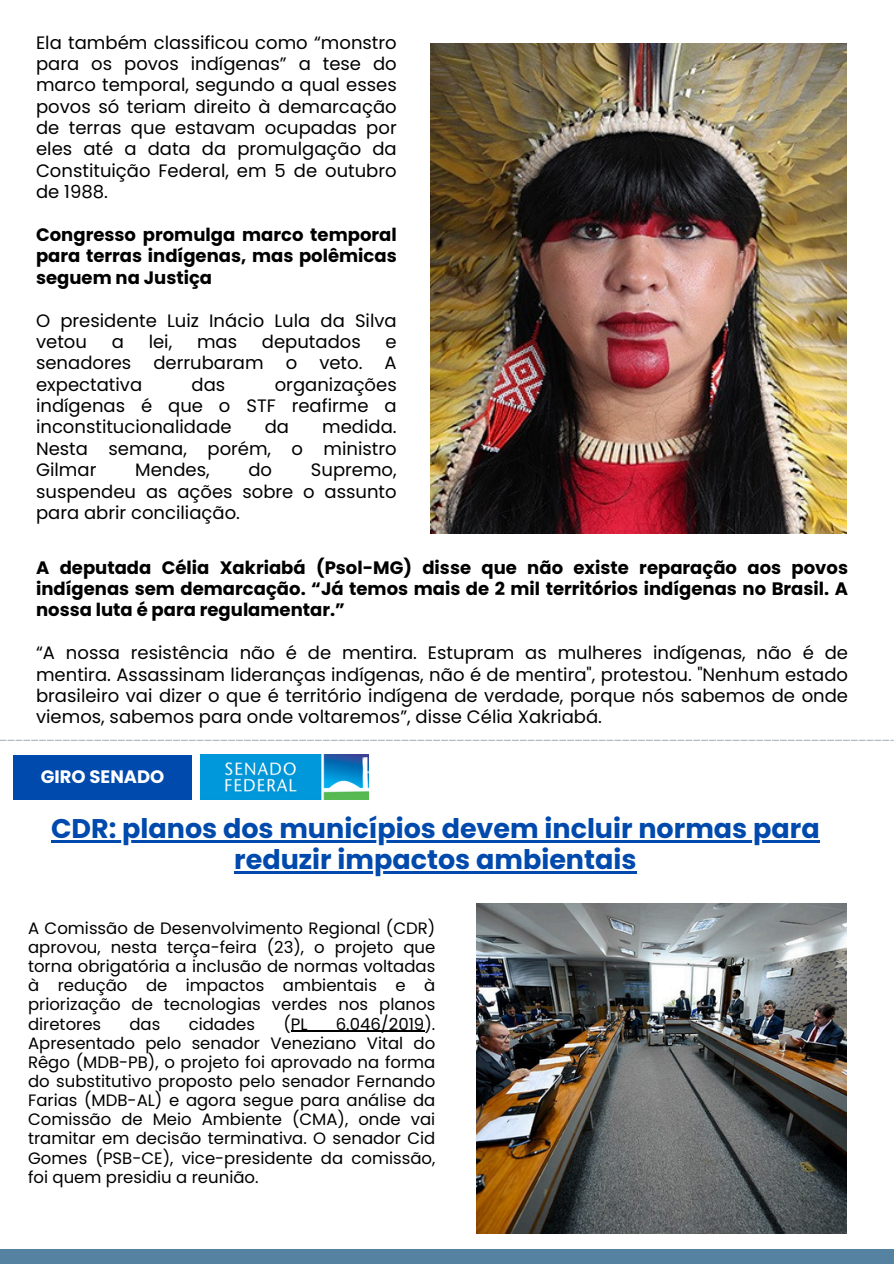
<style>
.page{position:relative;width:894px;height:1264px;background:#fff}
.page>*{position:absolute;margin:0;border:0;box-sizing:border-box;transform-origin:0 0}
.t1{font:700 27px "Poppins";color:#004aad}
.t2{font:18px/21.3px "Poppins";color:#000;text-align:justify}
.t3{font:700 18px/21.3px "Poppins";color:#000;text-align:justify}
.t4{font:700 18px "Poppins";color:#fff}
.t5{font:16.5px/19.2px "Poppins";color:#000;text-align:justify}
</style>
<div class="page">
<div style="left:0;top:1249px;width:893px;height:14px;background:#5582a1"></div>
<img style="left:430px;top:43px;width:415px;height:491px">
<svg style="left:0;top:739px;width:893px;height:2px"></svg>
<hr style="left:51px;top:840px;width:768px;height:2px;background:#004aad">
<hr style="left:234px;top:871px;width:402px;height:2px;background:#004aad">
<hr style="left:291px;top:1030px;width:133px;height:1px;background:#000">
<img style="left:476px;top:903px;width:370px;height:329px">
<img style="left:200px;top:754px;width:168px;height:45px">
<div style="left:13px;top:755px;width:179px;height:44px;background:#004aad"></div>
<p class="t2" style="left:36px;top:32px;width:362px">Ela também classificou como “monstro para os povos indígenas” a tese do marco temporal, segundo a qual esses povos só teriam direito à demarcação de terras que estavam ocupadas por eles até a data da promulgação da Constituição Federal, em 5 de outubro de 1988.</p>
<h3 class="t3" style="left:36px;top:224px;width:362px">Congresso promulga marco temporal para terras indígenas, mas polêmicas seguem na Justiça</h3>
<p class="t2" style="left:36px;top:309px;width:362px">O presidente Luiz Inácio Lula da Silva vetou</p>
<p class="t2" style="left:112px;top:331px;width:14px">a</p>
<p class="t2" style="left:149px;top:331px;width:25px">lei,</p>
<p class="t2" style="left:197px;top:331px;width:42px">mas</p>
<p class="t2" style="left:262px;top:331px;width:100px">deputados</p>
<p class="t2" style="left:36px;top:331px;width:362px;text-indent:349px">e senadores derrubaram o veto. A expectativa</p>
<p class="t2" style="left:36px;top:374px;width:362px;text-indent:238px">organizações indígenas é que o STF reafirme a inconstitucionalidade</p>
<p class="t2" style="left:191px;top:374px;width:35px">das</p>
<p class="t2" style="left:36px;top:416px;width:362px;text-indent:286px">medida.<br>Nesta semana, porém, o ministro Gilmar</p>
<p class="t2" style="left:265px;top:416px;width:26px">da</p>
<p class="t2" style="left:135px;top:459px;width:76px">Mendes,</p>
<p class="t2" style="left:248px;top:459px;width:25px">do</p>
<p class="t2" style="left:36px;top:459px;width:362px;text-indent:275px">Supremo, suspendeu as ações sobre o assunto para abrir conciliação.</p>
<h3 class="t3" style="left:36px;top:556px;width:813px">A deputada Célia Xakriabá (Psol-MG) disse que não existe reparação aos povos indígenas sem demarcação. “Já temos mais de 2 mil territórios indígenas no Brasil. A nossa luta é para regulamentar.”</h3>
<p class="t2" style="left:36px;top:642px;width:813px">“A nossa resistência não é de mentira. Estupram as mulheres indígenas, não é de mentira. Assassinam lideranças indígenas, não é de mentira", protestou. "Nenhum estado brasileiro vai dizer o que é território indígena de verdade, porque nós sabemos de onde viemos, sabemos para onde voltaremos”, disse Célia Xakriabá.</p>
<p class="t4" style="left:41px;top:764px;width:125px">GIRO SENADO</p>
<h2 class="t1" style="left:51px;top:810px;width:770px">CDR: planos dos municípios devem incluir normas para</h2>
<p class="t1" style="left:234px;top:840px;width:403px">reduzir impactos ambientais</p>
<h1 class="t5" style="left:28px;top:918px;width:408px">A Comissão de Desenvolvimento Regional (CDR) aprovou, nesta terça-feira (23), o projeto que torna obrigatória a inclusão de normas voltadas à redução de impactos ambientais e à priorização de tecnologias verdes nos planos diretores</h1>
<h1 class="t5" style="left:28px;top:1014px;width:408px;text-indent:308px">6.046/2019).<br>Apresentado pelo senador Veneziano Vital do Rêgo (MDB-PB), o projeto foi aprovado na forma do substitutivo proposto pelo senador Fernando Farias (MDB-AL) e agora segue para análise da Comissão de Meio Ambiente (CMA), onde vai tramitar em decisão terminativa. O senador Cid Gomes (PSB-CE), vice-presidente da comissão, foi quem presidiu a reunião.</h1>
<h1 class="t5" style="left:129px;top:1014px;width:32px">das</h1>
<h1 class="t5" style="left:189px;top:1014px;width:68px">cidades</h1>
<h1 class="t5" style="left:283px;top:1014px;width:26px">(PL</h1>
</div>
